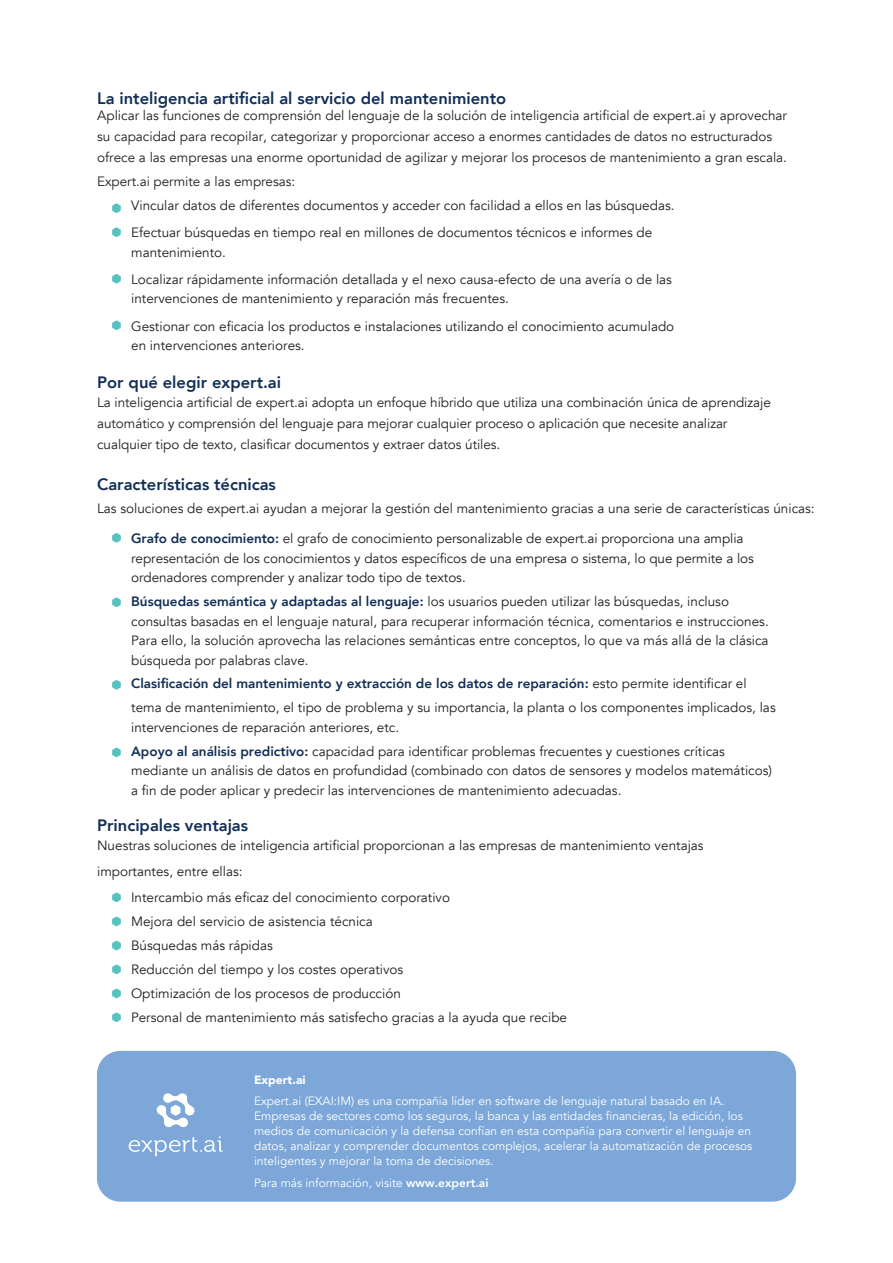
<style>
.page{position:relative;width:893px;height:1263px;background:#fff}
.page>*{position:absolute;margin:0;border:0;box-sizing:border-box;transform-origin:0 0}
.t1{font:800 16.5px "Avenir";color:#132f55}
.t2{font:13.5px/24px "Avenir";color:#201d1e}
.t3{font:13.5px/21px "Avenir";color:#231f20}
.t4{font:12px/15px "Avenir";color:#fff}
.s1{font-weight:800;color:#132f55}
.s2{font-weight:900}
.s3{font-weight:800}
</style>
<div class="page">
<div style="left:97px;top:1051px;width:699px;height:151px;background:#7ca7d8;border-radius:24px"></div>
<svg style="left:112px;top:203px;width:9px;height:10px"></svg>
<svg style="left:112px;top:320px;width:9px;height:10px"></svg>
<svg style="left:112px;top:892px;width:9px;height:10px"></svg>
<svg style="left:112px;top:916px;width:9px;height:10px"></svg>
<svg style="left:112px;top:941px;width:9px;height:9px"></svg>
<svg style="left:112px;top:964px;width:9px;height:10px"></svg>
<svg style="left:112px;top:988px;width:9px;height:10px"></svg>
<svg style="left:112px;top:1012px;width:9px;height:10px"></svg>
<svg style="left:112px;top:533px;width:9px;height:10px"></svg>
<svg style="left:112px;top:747px;width:9px;height:10px"></svg>
<svg style="left:112px;top:680px;width:9px;height:10px"></svg>
<svg style="left:112px;top:597px;width:9px;height:10px"></svg>
<svg style="left:112px;top:227px;width:9px;height:10px"></svg>
<svg style="left:112px;top:274px;width:9px;height:10px"></svg>
<svg style="left:157px;top:1093px;width:38px;height:34px"></svg>
<svg style="left:129px;top:1136px;width:93px;height:20px"></svg>
<p class="t1" style="left:97px;top:85px;width:410px">La inteligencia artificial al servicio del mantenimiento</p>
<p class="t3" style="left:97px;top:105px;width:691px">Aplicar las funciones de comprensión del lenguaje de la solución de inteligencia artificial de expert.ai y aprovechar su capacidad para recopilar, categorizar y proporcionar acceso a enormes cantidades de datos no estructurados ofrece a las empresas una enorme oportunidad de agilizar y mejorar los procesos de mantenimiento a gran escala.</p>
<p class="t3" style="left:97px;top:171px;width:199px">Expert.ai permite a las empresas:</p>
<p class="t2" style="left:131px;top:192px;width:545px;line-height:27.3px">Vincular datos de diferentes documentos y acceder con facilidad a ellos en las búsquedas.<br>Efectuar búsquedas en tiempo real en millones de documentos técnicos e informes de</p>
<p class="t2" style="left:131px;top:239px;width:542px;line-height:27.3px">mantenimiento.<br>Localizar rápidamente información detallada y el nexo causa-efecto de una avería o de las</p>
<p class="t2" style="left:131px;top:285px;width:545px;line-height:27.3px">intervenciones de mantenimiento y reparación más frecuentes.<br>Gestionar con eficacia los productos e instalaciones utilizando el conocimiento acumulado</p>
<p class="t2" style="left:131px;top:334px;width:175px">en intervenciones anteriores.</p>
<p class="t1" style="left:97px;top:369px;width:185px">Por qué elegir expert.ai</p>
<p class="t3" style="left:97px;top:392px;width:675px">La inteligencia artificial de expert.ai adopta un enfoque híbrido que utiliza una combinación única de aprendizaje automático y comprensión del lenguaje para mejorar cualquier proceso o aplicación que necesite analizar cualquier tipo de texto, clasificar documentos y extraer datos útiles.</p>
<p class="t1" style="left:97px;top:471px;width:180px">Características técnicas</p>
<p class="t2" style="left:97px;top:497px;width:719px">Las soluciones de expert.ai ayudan a mejorar la gestión del mantenimiento gracias a una serie de características únicas:</p>
<p class="t2" style="left:131px;top:529px;width:624px;line-height:19.5px"><span class="s1">Grafo de conocimiento:</span> el grafo de conocimiento personalizable de expert.ai proporciona una amplia representación de los conocimientos y datos específicos de una empresa o sistema, lo que permite a los ordenadores comprender y analizar todo tipo de textos.</p>
<p class="t2" style="left:131px;top:592px;width:639px;line-height:19.5px"><span class="s1">Búsquedas semántica y adaptadas al lenguaje:</span> los usuarios pueden utilizar las búsquedas, incluso consultas basadas en el lenguaje natural, para recuperar información técnica, comentarios e instrucciones.<br>Para ello, la solución aprovecha las relaciones semánticas entre conceptos, lo que va más allá de la clásica búsqueda por palabras clave.</p>
<p class="t2" style="left:131px;top:672px;width:646px"><span class="s1">Clasificación del mantenimiento y extracción de los datos de reparación:</span> esto permite identificar el tema de mantenimiento, el tipo de problema y su importancia, la planta o los componentes implicados, las</p>
<p class="t2" style="left:131px;top:715px;width:595px">intervenciones de reparación anteriores, etc.<br><span class="s1">Apoyo al análisis predictivo:</span> capacidad para identificar problemas frecuentes y cuestiones críticas</p>
<p class="t2" style="left:131px;top:761px;width:642px;line-height:19.5px">mediante un análisis de datos en profundidad (combinado con datos de sensores y modelos matemáticos) a fin de poder aplicar y predecir las intervenciones de mantenimiento adecuadas.</p>
<p class="t1" style="left:97px;top:813px;width:152px">Principales ventajas</p>
<p class="t2" style="left:97px;top:833px;width:608px;line-height:25.8px">Nuestras soluciones de inteligencia artificial proporcionan a las empresas de mantenimiento ventajas importantes, entre ellas:</p>
<p class="t2" style="left:131px;top:886px;width:438px">Intercambio más eficaz del conocimiento corporativo<br>Mejora del servicio de asistencia técnica<br>Búsquedas más rápidas<br>Reducción del tiempo y los costes operativos<br>Optimización de los procesos de producción<br>Personal de mantenimiento más satisfecho gracias a la ayuda que recibe</p>
<p class="t4" style="left:254px;top:1070px;width:472px;line-height:20.4px"><span class="s2">Expert.ai<br></span>Expert.ai (EXAI:IM) es una compañía líder en software de lenguaje natural basado en IA.</p>
<p class="t4" style="left:254px;top:1108px;width:500px">Empresas de sectores como los seguros, la banca y las entidades financieras, la edición, los medios de comunicación y la defensa confían en esta compañía para convertir el lenguaje en datos, analizar y comprender documentos complejos, acelerar la automatización de procesos inteligentes y mejorar la toma de decisiones.</p>
<p class="t4" style="left:254px;top:1176px;width:236px">Para más información, visite <span class="s3">www.expert.ai</span></p>
</div>
